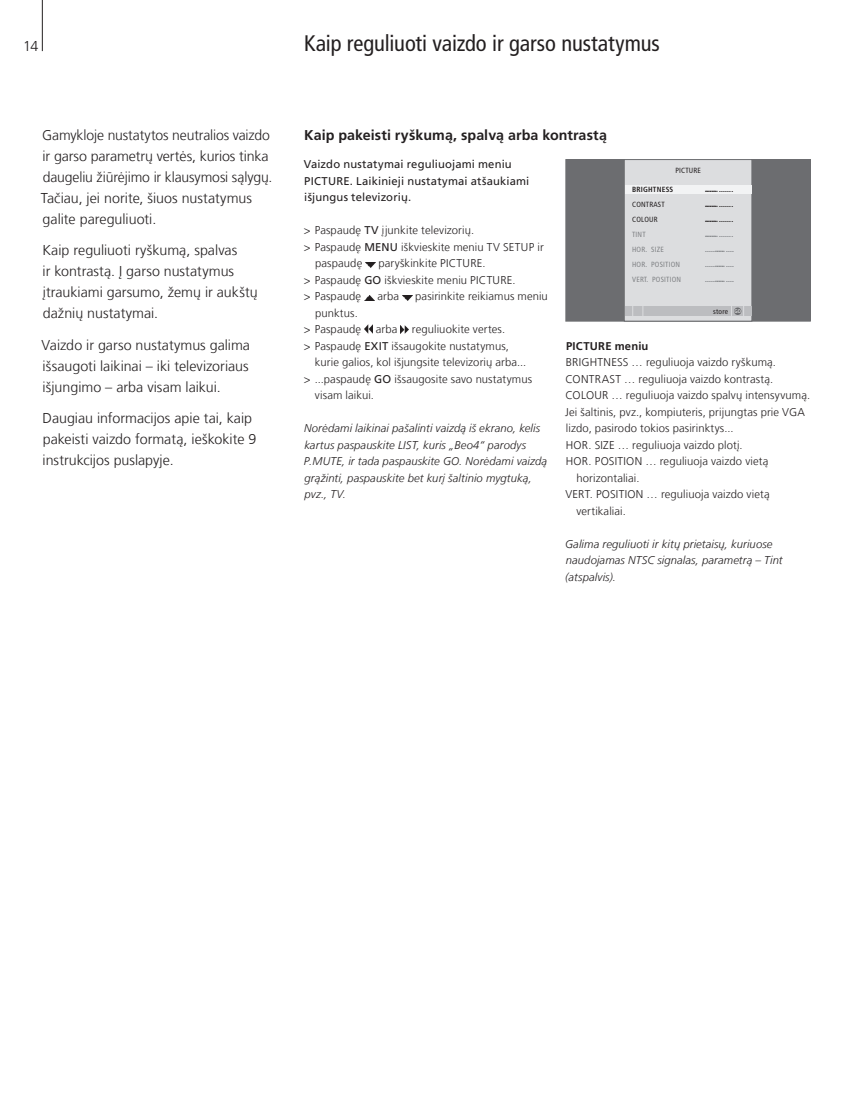
<style>
.page{position:relative;width:859px;height:1110px;background:#fff}
.page>*{position:absolute;margin:0;border:0;box-sizing:border-box;transform-origin:0 0}
.t1{font:condensed 22.5px "Frutiger LT Com";letter-spacing:-.005em;color:#231f20}
.t2{font:300 14.25px/21px "Frutiger LT Com";color:#231f20}
.t3{font:700 14.25px "Frutiger LT Com";letter-spacing:.005em;color:#231f20}
.t4{font:300 11.25px/16.5px "Frutiger LT Com";letter-spacing:.01em;color:#231f20}
.t5{font:italic 300 11.25px/16.5px "Frutiger LT Com";letter-spacing:.01em;color:#231f20}
.t6{font:11.25px/16.5px "Frutiger LT Com";letter-spacing:.015em;color:#231f20}
.t7{font:700 11.25px "Frutiger LT Com";letter-spacing:.02em;color:#231f20}
.t8{font:700 9px "Frutiger";color:#231f20}
.t9{font:9px "Frutiger";color:#808285}
.t10{font:700 9px "Frutiger";color:#808285}
.t11{font:condensed 7.5px "Frutiger";letter-spacing:.025em;color:#808285}
.t12{font:condensed 7.5px "Frutiger";letter-spacing:.025em;color:#231f20}
.t13{font:700 condensed 7.5px "Frutiger";letter-spacing:.025em;color:#231f20}
.s1{font-weight:400}
.s2{font-weight:400;font-stretch:condensed;font-size:10.5px}
.s3{font-weight:700}
.s4{font-stretch:condensed;font-size:10.5px}
.s5{font-size:5.25px;color:#fff}
</style>
<div class="page">
<hr style="left:42px;top:0;width:1px;height:51px;background:#231f20">
<svg style="left:365px;top:262px;width:10px;height:5px"></svg>
<svg style="left:365px;top:295px;width:9px;height:5px"></svg>
<svg style="left:402px;top:295px;width:10px;height:5px"></svg>
<svg style="left:364px;top:325px;width:8px;height:8px"></svg>
<svg style="left:400px;top:325px;width:9px;height:8px"></svg>
<div style="left:566px;top:160px;width:244px;height:161px;background:#6c6d70"></div>
<div style="left:566px;top:159px;width:245px;height:162px;border:1px solid #6c6d70"></div>
<div style="left:624px;top:160px;width:128px;height:161px;background:#dcdddf"></div>
<div style="left:624px;top:159px;width:128px;height:162px;border:1px solid #6c6d70"></div>
<div style="left:625px;top:185px;width:126px;height:8px;background:#f2f3f4"></div>
<div style="left:625px;top:306px;width:126px;height:10px;background:#bcbdc0"></div>
<div style="left:734px;top:307px;width:7px;height:8px;background:#6c6d70;border-radius:50%"></div>
<p class="t2" style="left:23px;top:36px;width:17px">14</p>
<h1 class="t1" style="left:304px;top:30px;width:357px">Kaip reguliuoti vaizdo ir garso nustatymus</h1>
<p class="t2" style="left:41px;top:124px;width:233px">Gamykloje nustatytos neutralios vaizdo ir garso parametrų vertės, kurios tinka daugeliu žiūrėjimo ir klausymosi sąlygų.<br>Tačiau, jei norite, šiuos nustatymus galite pareguliuoti.</p>
<p class="t2" style="left:42px;top:240px;width:217px">Kaip reguliuoti ryškumą, spalvas<br>ir kontrastą. Į garso nustatymus įtraukiami garsumo, žemų ir aukštų dažnių nustatymai.</p>
<p class="t2" style="left:42px;top:334px;width:210px;text-align:justify">Vaizdo ir garso nustatymus galima išsaugoti laikinai – iki televizoriaus išjungimo – arba visam laikui.</p>
<p class="t2" style="left:43px;top:408px;width:215px">Daugiau informacijos apie tai, kaip pakeisti vaizdo formatą, ieškokite 9 instrukcijos puslapyje.</p>
<p class="t3" style="left:304px;top:126px;width:304px">Kaip pakeisti ryškumą, spalvą arba kontrastą</p>
<p class="t6" style="left:304px;top:156px;width:227px">Vaizdo nustatymai reguliuojami meniu<br>PICTURE. Laikinieji nustatymai atšaukiami išjungus televizorių.</p>
<p class="t4" style="left:304px;top:222px;width:172px">&gt; Paspaudę <span class="s1">TV</span> įjunkite televizorių.</p>
<p class="t4" style="left:304px;top:238px;width:241px">&gt; Paspaudę <span class="s1">MENU</span> iškvieskite meniu TV SETUP ir</p>
<p class="t4" style="left:315px;top:255px;width:49px">paspaudę</p>
<p class="t4" style="left:304px;top:255px;width:213px;text-indent:75px">paryškinkite PICTURE.<br>&gt; Paspaudę <span class="s1">GO</span> iškvieskite meniu PICTURE. &gt; Paspaudę</p>
<p class="t4" style="left:377px;top:288px;width:23px">arba</p>
<p class="t4" style="left:415px;top:288px;width:134px">pasirinkite reikiamus meniu</p>
<p class="t12" style="left:675px;top:166px;width:27px">PICTURE</p>
<p class="t13" style="left:632px;top:184px;width:43px">BRIGHTNESS</p>
<p class="t8" style="left:705px;top:183px;width:30px">.......<span class="s2">.</span><span class="s1">.......</span></p>
<p class="t12" style="left:632px;top:200px;width:34px">CONTRAST</p>
<p class="t8" style="left:705px;top:198px;width:30px">.......<span class="s2">.</span><span class="s1">.......</span></p>
<p class="t12" style="left:632px;top:215px;width:27px">COLOUR</p>
<p class="t8" style="left:705px;top:213px;width:30px">.......<span class="s2">.</span><span class="s1">.......</span></p>
<p class="t11" style="left:632px;top:230px;width:15px">TINT</p>
<p class="t10" style="left:705px;top:228px;width:30px">.......<span class="s2">.</span><span class="s1">.......</span></p>
<p class="t11" style="left:632px;top:245px;width:33px">HOR. SIZE</p>
<p class="t9" style="left:705px;top:243px;width:31px">.....<span class="s3">.....</span><span class="s4">.</span>....</p>
<p class="t11" style="left:632px;top:260px;width:50px">HOR. POSITION</p>
<p class="t9" style="left:705px;top:258px;width:31px">.....<span class="s3">.....</span><span class="s4">.</span>....</p>
<p class="t11" style="left:632px;top:275px;width:51px">VERT. POSITION</p>
<p class="t9" style="left:705px;top:273px;width:31px">.....<span class="s3">.....</span><span class="s4">.</span>....</p>
<p class="t4" style="left:304px;top:304px;width:59px;text-indent:11px">punktus. &gt; Paspaudę</p>
<p class="t4" style="left:376px;top:321px;width:23px">arba</p>
<p class="t4" style="left:412px;top:321px;width:95px">reguliuokite vertes.</p>
<p class="t4" style="left:304px;top:337px;width:207px">&gt; Paspaudę <span class="s1">EXIT</span> išsaugokite nustatymus,</p>
<p class="t4" style="left:315px;top:354px;width:213px">kurie galios, kol išjungsite televizorių arba...</p>
<p class="t4" style="left:304px;top:370px;width:230px">&gt; ...paspaudę <span class="s1">GO</span> išsaugosite savo nustatymus</p>
<p class="t4" style="left:315px;top:387px;width:61px">visam laikui.</p>
<p class="t5" style="left:304px;top:420px;width:245px">Norėdami laikinai pašalinti vaizdą iš ekrano, kelis kartus paspauskite LIST, kuris „Beo4“ parodys P.MUTE, ir tada paspauskite GO. Norėdami vaizdą grąžinti, paspauskite bet kurį šaltinio mygtuką, pvz., TV.</p>
<p class="t12" style="left:713px;top:307px;width:29px">store <span class="s5">GO</span></p>
<p class="t7" style="left:566px;top:339px;width:84px">PICTURE meniu</p>
<p class="t4" style="left:566px;top:354px;width:212px">BRIGHTNESS … reguliuoja vaizdo ryškumą.</p>
<p class="t4" style="left:566px;top:370px;width:209px">CONTRAST … reguliuoja vaizdo kontrastą.</p>
<p class="t4" style="left:566px;top:387px;width:246px">COLOUR … reguliuoja vaizdo spalvų intensyvumą.</p>
<p class="t4" style="left:565px;top:403px;width:241px">Jei šaltinis, pvz., kompiuteris, prijungtas prie VGA</p>
<p class="t4" style="left:566px;top:420px;width:169px">lizdo, pasirodo tokios pasirinktys...</p>
<p class="t4" style="left:566px;top:436px;width:178px">HOR. SIZE … reguliuoja vaizdo plotį.</p>
<p class="t4" style="left:566px;top:453px;width:204px">HOR. POSITION … reguliuoja vaizdo vietą</p>
<p class="t4" style="left:576px;top:469px;width:65px">horizontaliai.</p>
<p class="t4" style="left:565px;top:486px;width:206px">VERT. POSITION … reguliuoja vaizdo vietą</p>
<p class="t4" style="left:576px;top:502px;width:51px">vertikaliai.</p>
<p class="t5" style="left:565px;top:535px;width:219px">Galima reguliuoti ir kitų prietaisų, kuriuose naudojamas NTSC signalas, parametrą – Tint (atspalvis).</p>
</div>
